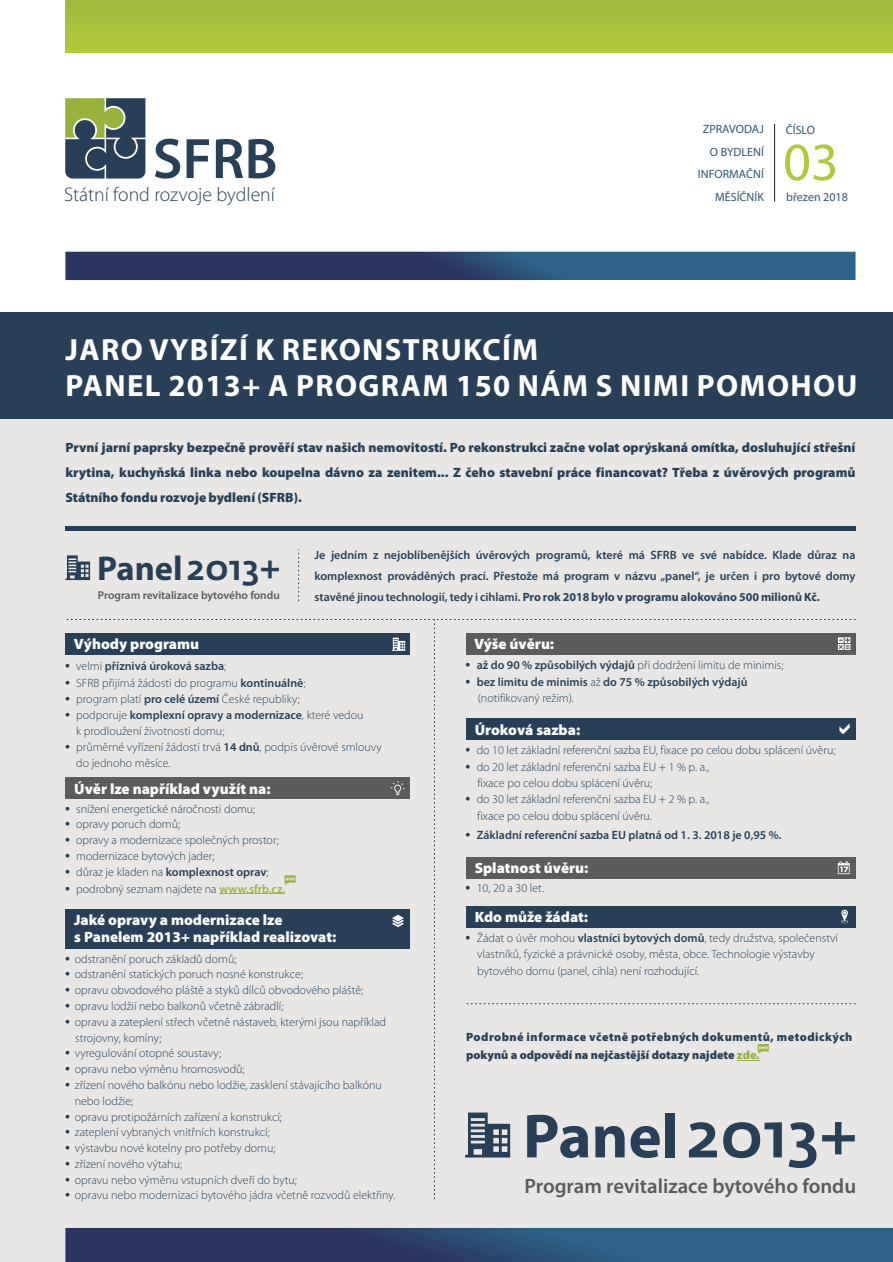
<style>
.page{position:relative;width:893px;height:1262px;background:#fff}
.page>*{position:absolute;margin:0;border:0;box-sizing:border-box;transform-origin:0 0}
.t1{font:700 62.85px "Myriad Pro";color:#274058}
.t2{font:600 57.45px "Myriad Pro";color:#274058}
.t3{font:54px "Myriad Pro";color:#b0c83b}
.t4{font:700 34.5px "Myriad Pro";color:#274058}
.t5{font:700 30.75px/35.8px "Myriad Pro";letter-spacing:.045em;color:#fff}
.t6{font:600 20.7px "Myriad Pro";color:#5b5c5a}
.t7{font:300 19.8px "Myriad Pro";color:#274058}
.t8{font:900 15px/16.8px "Myriad Pro";color:#fff}
.t9{font:900 13.5px/24.9px "Myriad Pro";color:#274058;text-align:justify}
.t10{font:300 12px/16px "Myriad Pro";color:#274058}
.t11{font:600 12px/20.9px "Myriad Pro";color:#274058;text-align:justify}
.t12{font:900 12px/17.4px "Myriad Pro";letter-spacing:.035em;color:#274058}
.t13{font:12px/22.5px "Myriad Pro";color:#2f5770;text-align:right}
.t14{font:12px/16px "Helvetica";color:#274058;text-align:justify}
.t15{font:600 11.4px "Myriad Pro";color:#5b5c5a}
.s1{font-family:"Fedra Sans Alt Pro";font-weight:500}
.s2{font-weight:700}
.s3{font-weight:600}
.s4{font-weight:600;color:#97b33e}
.s5{font-family:"Helvetica";font-weight:400}
.s6{font-weight:300}
.s7{color:#97b33e}
</style>
<div class="page">
<div style="left:65px;top:0;width:827px;height:53px;background:#a8c23c"></div>
<svg style="left:65px;top:252px;width:790px;height:28px;background:#2b4a73"></svg>
<div style="left:0;top:419px;width:892px;height:843px;background:#e8e7e5"></div>
<hr style="left:774px;top:124px;width:1px;height:78px;background:#231f20">
<svg style="left:65px;top:98px;width:80px;height:80px;background:#546c61"></svg>
<svg style="left:65px;top:1227px;width:827px;height:34px;background:#304f77"></svg>
<div style="left:0;top:312px;width:892px;height:107px;background:#274058"></div>
<svg style="left:298px;top:549px;width:1px;height:52px"></svg>
<svg style="left:65px;top:555px;width:25px;height:25px"></svg>
<div style="left:65px;top:525px;width:790px;height:5px;background:#274058"></div>
<svg style="left:65px;top:619px;width:790px;height:580px;background:#cfd1d1"></svg>
<h2 class="t2" style="left:153px;top:137px;width:126px">SFRB</h2>
<h3 class="t7" style="left:64px;top:187px;width:212px">Státní fond rozvoje bydlení</h3>
<p class="t13" style="left:698px;top:118px;width:67px">ZPRAVODAJ<br>O BYDLENÍ<br>INFORMAČNÍ<br>MĚSÍČNÍK</p>
<p class="t13" style="left:785px;top:118px;width:31px">ČÍSLO</p>
<h3 class="t3" style="left:783px;top:130px;width:57px">03</h3>
<p class="t13" style="left:786px;top:185px;width:63px">březen 2018</p>
<h3 class="t5" style="left:65px;top:331px;width:793px">JARO VYBÍZÍ K REKONSTRUKCÍM<br>PANEL 2013+ A PROGRAM 150 NÁM S NIMI POMOHOU</h3>
<p class="t9" style="left:65px;top:436px;width:791px">První jarní paprsky bezpečně prověří stav našich nemovitostí. Po rekonstrukci začne volat oprýskaná omítka, dosluhující střešní krytina, kuchyňská linka nebo koupelna dávno za zenitem... Z čeho stavební práce financovat? Třeba z úvěrových programů Státního fondu rozvoje bydlení (SFRB).</p>
<h3 class="t4" style="left:97px;top:548px;width:185px">Panel<span class="s1">2013+</span></h3>
<p class="t15" style="left:98px;top:591px;width:183px">Program revitalizace bytového fondu</p>
<p class="t8" style="left:74px;top:637px;width:127px">Výhody programu</p>
<p class="t11" style="left:314px;top:545px;width:542px">Je jedním z nejoblíbenějších úvěrových programů, které má SFRB ve své nabídce. Klade důraz na komplexnost prováděných prací. Přestože má program v názvu „panel“, je určen i pro bytové domy stavěné jinou technologií, tedy i cihlami. <span class="s2">Pro rok 2018 bylo v programu alokováno 500 milionů Kč.</span></p>
<p class="t8" style="left:474px;top:637px;width:81px">Výše úvěru:</p>
<p class="t10" style="left:76px;top:659px;width:307px">velmi <span class="s3">příznivá úroková sazba</span>;<br>SFRB přijímá žádosti do programu <span class="s3">kontinuálně</span>;<br>program platí <span class="s3">pro celé území</span> České republiky;<br>podporuje <span class="s3">komplexní opravy a modernizace</span>, které vedou<br>k prodloužení životnosti domu;<br>průměrné vyřízení žádosti trvá <span class="s3">14 dnů</span>, podpis úvěrové smlouvy do jednoho měsíce.</p>
<p class="t14" style="left:65px;top:659px;width:6px">• • • •</p>
<p class="t14" style="left:65px;top:740px;width:6px">•</p>
<p class="t8" style="left:74px;top:781px;width:198px">Úvěr lze například využít na:</p>
<p class="t14" style="left:65px;top:801px;width:6px">• • • • • •</p>
<p class="t10" style="left:76px;top:801px;width:210px">snížení energetické náročnosti domu; opravy poruch domů;<br>opravy a modernizace společných prostor; modernizace bytových jader;<br>důraz je kladen na <span class="s3">komplexnost oprav</span>; podrobný seznam najdete na <span class="s4">www.sfrb.cz.</span></p>
<p class="t8" style="left:74px;top:913px;width:263px">Jaké opravy a modernizace lze<br>s Panelem 2013+ například realizovat:</p>
<p class="t10" style="left:65px;top:951px;width:173px"><span class="s5">•</span> odstranění poruch základů domů;</p>
<p class="t10" style="left:65px;top:967px;width:239px"><span class="s5">•</span> odstranění statických poruch nosné konstrukce;</p>
<p class="t10" style="left:65px;top:983px;width:299px"><span class="s5">•</span> opravu obvodového pláště a styků dílců obvodového pláště;</p>
<p class="t10" style="left:65px;top:999px;width:220px"><span class="s5">•</span> opravu lodžií nebo balkonů včetně zábradlí;</p>
<p class="t10" style="left:65px;top:1014px;width:322px"><span class="s5">•</span> opravu a zateplení střech včetně nástaveb, kterými jsou například</p>
<p class="t10" style="left:65px;top:1046px;width:157px"><span class="s5">•</span> vyregulování otopné soustavy;</p>
<p class="t10" style="left:65px;top:1062px;width:181px"><span class="s5">•</span> opravu nebo výměnu hromosvodů;</p>
<p class="t10" style="left:65px;top:1077px;width:318px"><span class="s5">•</span> zřízení nového balkónu nebo lodžie, zasklení stávajícího balkónu</p>
<p class="t10" style="left:65px;top:1109px;width:218px"><span class="s5">•</span> opravu protipožárních zařízení a konstrukcí;</p>
<p class="t10" style="left:65px;top:1125px;width:206px"><span class="s5">•</span> zateplení vybraných vnitřních konstrukcí;</p>
<p class="t10" style="left:65px;top:1141px;width:212px"><span class="s5">•</span> výstavbu nové kotelny pro potřeby domu;</p>
<p class="t10" style="left:65px;top:1156px;width:118px"><span class="s5">•</span> zřízení nového výtahu;</p>
<p class="t10" style="left:65px;top:1172px;width:233px"><span class="s5">•</span> opravu nebo výměnu vstupních dveří do bytu;</p>
<p class="t10" style="left:65px;top:1188px;width:331px"><span class="s5">•</span> opravu nebo modernizaci bytového jádra včetně rozvodů elektřiny.</p>
<p class="t10" style="left:75px;top:1030px;width:88px">strojovny, komíny;</p>
<p class="t10" style="left:75px;top:1093px;width:60px">nebo lodžie;</p>
<p class="t14" style="left:466px;top:657px;width:6px;line-height:17px">• •</p>
<p class="t11" style="left:476px;top:657px;width:308px;line-height:16.6px;text-align:left">až do 90 % způsobilých výdajů <span class="s6">při dodržení limitu de minimis; </span>bez limitu de minimis <span class="s6">až</span> do 75 % způsobilých výdajů <span class="s6">(notifikovaný režim).</span></p>
<p class="t8" style="left:474px;top:722px;width:107px">Úroková sazba:</p>
<p class="t10" style="left:476px;top:743px;width:360px">do 10 let základní referenční sazba EU, fixace po celou dobu splácení úvěru; do 20 let základní referenční sazba EU + 1 % p. a.,<br>fixace po celou dobu splácení úvěru;<br>do 30 let základní referenční sazba EU + 2 % p. a.,<br>fixace po celou dobu splácení úvěru.</p>
<p class="t11" style="left:476px;top:825px;width:306px">Základní referenční sazba EU platná od 1. 3. 2018 je 0,95 %.</p>
<p class="t14" style="left:466px;top:743px;width:6px">• •</p>
<p class="t14" style="left:466px;top:792px;width:6px">•</p>
<p class="t14" style="left:466px;top:827px;width:6px">•</p>
<p class="t8" style="left:474px;top:860px;width:115px">Splatnost úvěru:</p>
<p class="t10" style="left:466px;top:881px;width:80px"><span class="s5">•</span> 10, 20 a 30 let.</p>
<p class="t8" style="left:474px;top:910px;width:115px">Kdo může žádat:</p>
<p class="t10" style="left:477px;top:930px;width:362px;text-indent:-11px"><span class="s5">•</span> Žádat o úvěr mohou <span class="s3">vlastníci bytových domů</span>, tedy družstva, společenství vlastníků, fyzické a právnické osoby, města, obce. Technologie výstavby bytového domu (panel, cihla) není rozhodující.</p>
<p class="t12" style="left:466px;top:1029px;width:388px">Podrobné informace včetně potřebných dokumentů, metodických pokynů a odpovědí na nejčastější dotazy najdete <span class="s7">zde.</span></p>
<h1 class="t1" style="left:523px;top:1098px;width:336px">Panel<span class="s1">2013+</span></h1>
<h3 class="t6" style="left:524px;top:1178px;width:333px">Program revitalizace bytového fondu</h3>
</div>
